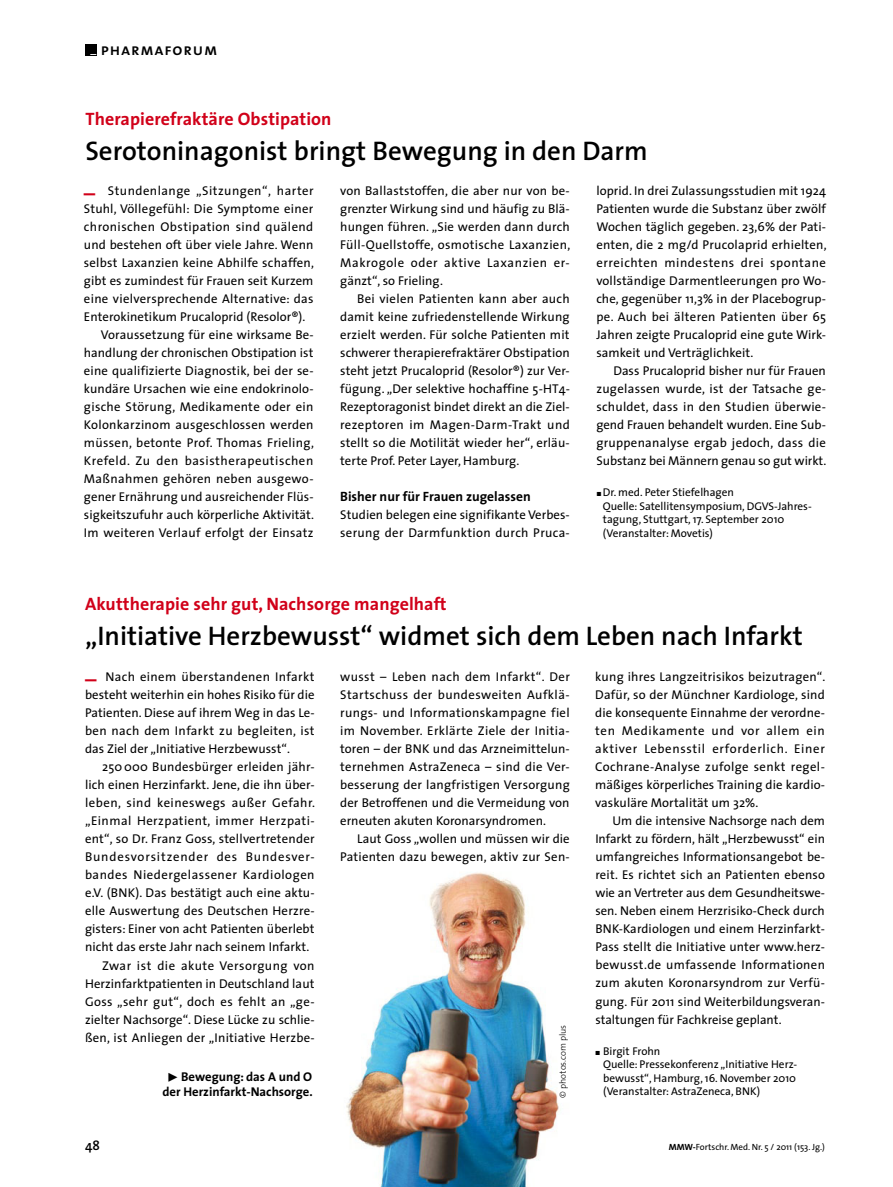
<style>
.page{position:relative;width:893px;height:1187px;background:#fff}
.page>*{position:absolute;margin:0;border:0;box-sizing:border-box;transform-origin:0 0}
.t1{font:600 27px "The Sans";color:#000}
.t2{font:700 18px "The Sans";letter-spacing:.005em;color:#d10019}
.t3{font:16.5px "The Sans Semi Bold Caps";letter-spacing:.05em;color:#000}
.t4{font:700 13.5px "The Sans";color:#000}
.t5{font:600 13.5px "The Sans";color:#000}
.t6{font:12.75px/18px "The Sans";letter-spacing:.01em;color:#000;text-align:justify}
.t7{font:12.75px "The Sans";letter-spacing:.035em;color:#000}
.t8{font:12.75px "The Sans";letter-spacing:.04em;color:#000}
.t9{font:700 12.75px/15px "The Sans";color:#000}
.t10{font:12.75px "The Sans";letter-spacing:.065em;color:#000}
.t11{font:12.75px "The Sans";letter-spacing:.03em;color:#000}
.t12{font:11.25px/13.5px "The Sans";color:#000}
.t13{font:9px "The Sans";color:#000}
.t14{font:300 9px "The Sans";color:#000}
.s1{font-weight:900;color:#d10019}
.s2{font-family:"The Sans Expert";font-size:6px}
.s3{font-family:"The Sans Expert";font-weight:400}
.s4{font-weight:700}
</style>
<div class="page">
<div style="left:85px;top:44px;width:12px;height:12px;background:#000"></div>
<img style="left:346px;top:872px;width:213px;height:314px">
<p class="t3" style="left:91px;top:40px;width:128px"><sub>–</sub> pharmaforum</p>
<h2 class="t2" style="left:85px;top:112px;width:248px">Therapierefraktäre Obstipation</h2>
<h1 class="t1" style="left:85px;top:139px;width:564px">Serotoninagonist bringt Bewegung in den Darm</h1>
<p class="t7" style="left:84px;top:185px;width:231px"><span class="s1">–</span> Stundenlange „Sitzungen“, harter</p>
<p class="t6" style="left:84px;top:201px;width:231px">Stuhl, Völlegefühl: Die Symptome einer</p>
<p class="t7" style="left:84px;top:221px;width:231px">chronischen Obstipation sind quälend</p>
<p class="t6" style="left:84px;top:237px;width:231px">und bestehen oft über viele Jahre. Wenn</p>
<p class="t6" style="left:84px;top:255px;width:232px">selbst Laxanzien keine Abhilfe schaffen,</p>
<p class="t6" style="left:84px;top:273px;width:231px">gibt es zumindest für Frauen seit Kurzem</p>
<p class="t6" style="left:84px;top:291px;width:231px">eine vielversprechende Alternative: das</p>
<p class="t6" style="left:84px;top:309px;width:223px">Enterokinetikum Prucaloprid (Resolor®).</p>
<p class="t6" style="left:101px;top:327px;width:214px">Voraussetzung für eine wirksame Be-</p>
<p class="t6" style="left:84px;top:345px;width:231px">handlung der chronischen Obstipation ist</p>
<p class="t6" style="left:84px;top:363px;width:231px">eine qualifizierte Diagnostik, bei der se-</p>
<p class="t6" style="left:84px;top:381px;width:231px">kundäre Ursachen wie eine endokrinolo-</p>
<p class="t6" style="left:84px;top:399px;width:231px">gische Störung, Medikamente oder ein</p>
<p class="t6" style="left:84px;top:417px;width:231px">Kolonkarzinom ausgeschlossen werden</p>
<p class="t6" style="left:84px;top:435px;width:232px">müssen, betonte Prof. Thomas Frieling,</p>
<p class="t8" style="left:84px;top:455px;width:231px">Krefeld. Zu den basistherapeutischen</p>
<p class="t6" style="left:84px;top:471px;width:231px">Maßnahmen gehören neben ausgewo-</p>
<p class="t6" style="left:84px;top:489px;width:231px">gener Ernährung und ausreichender Flüs-</p>
<p class="t6" style="left:84px;top:507px;width:232px">sigkeitszufuhr auch körperliche Aktivität.</p>
<p class="t6" style="left:84px;top:525px;width:231px">Im weiteren Verlauf erfolgt der Einsatz</p>
<p class="t6" style="left:340px;top:183px;width:232px">von Ballaststoffen, die aber nur von be&shy;grenzter Wirkung sind und häufig zu Blä&shy;hungen führen. „Sie werden dann durch Füll-Quellstoffe, osmotische Laxanzien, Makrogole oder aktive Laxanzien er&shy;gänzt“, so Frieling.</p>
<p class="t6" style="left:340px;top:291px;width:231px;text-indent:17px">Bei vielen Patienten kann aber auch damit keine zufriedenstellende Wirkung erzielt werden. Für solche Patienten mit schwerer therapierefraktärer Obstipation steht jetzt Prucaloprid (Resolor®) zur Ver&shy;fügung. „Der selektive hochaffine 5-HT4- Rezeptoragonist bindet direkt an die Ziel&shy;rezeptoren im Magen-Darm-Trakt und stellt so die Motilität wieder her“, erläu&shy;terte Prof. Peter Layer, Hamburg.</p>
<p class="t4" style="left:340px;top:491px;width:192px">Bisher nur für Frauen zugelassen</p>
<p class="t6" style="left:340px;top:507px;width:231px">Studien belegen eine signifikante Verbes&shy;serung der Darmfunktion durch Pruca-</p>
<p class="t6" style="left:596px;top:183px;width:232px">loprid. In drei Zulassungsstudien mit 1924<br>Patienten wurde die Substanz über zwölf Wochen täglich gegeben. 23,6% der Pati&shy;enten, die 2 mg/d Prucolaprid erhielten, erreichten mindestens drei spontane vollständige Darmentleerungen pro Wo&shy;che, gegenüber 11,3% in der Placebogrup&shy;pe. Auch bei älteren Patienten über 65<br>Jahren zeigte Prucaloprid eine gute Wirk&shy;samkeit und Verträglichkeit.</p>
<p class="t6" style="left:596px;top:363px;width:232px;text-indent:17px">Dass Prucaloprid bisher nur für Frauen zugelassen wurde, ist der Tatsache ge&shy;schuldet, dass in den Studien überwie&shy;gend Frauen behandelt wurden. Eine Sub&shy;gruppenanalyse ergab jedoch, dass die Substanz bei Männern genau so gut wirkt.</p>
<p class="t12" style="left:603px;top:486px;width:210px;text-indent:-7px"><span class="s2">ó</span> Dr. med. Peter Stiefelhagen<br>Quelle: Satellitensymposium, DGVS-Jahres&shy;tagung, Stuttgart, 17. September 2010 (Veranstalter: Movetis)</p>
<h2 class="t2" style="left:85px;top:596px;width:363px">Akuttherapie sehr gut, Nachsorge mangelhaft</h2>
<h1 class="t1" style="left:85px;top:624px;width:719px">„Initiative Herzbewusst“ widmet sich dem Leben nach Infarkt</h1>
<p class="t6" style="left:85px;top:669px;width:231px"><span class="s1">–</span> Nach einem überstandenen Infarkt besteht weiterhin ein hohes Risiko für die Patienten. Diese auf ihrem Weg in das Le&shy;ben nach dem Infarkt zu begleiten, ist das Ziel der „Initiative Herzbewusst“.</p>
<p class="t6" style="left:102px;top:759px;width:214px">250000 Bundesbürger erleiden jähr-</p>
<p class="t6" style="left:85px;top:777px;width:231px">lich einen Herzinfarkt. Jene, die ihn über-</p>
<p class="t8" style="left:85px;top:797px;width:231px">leben, sind keineswegs außer Gefahr.</p>
<p class="t7" style="left:85px;top:815px;width:231px">„Einmal Herzpatient, immer Herzpati-</p>
<p class="t6" style="left:85px;top:831px;width:231px">ent“, so Dr. Franz Goss, stellvertretender</p>
<p class="t10" style="left:85px;top:851px;width:231px">Bundesvorsitzender des Bundesver-</p>
<p class="t8" style="left:85px;top:869px;width:231px">bandes Niedergelassener Kardiologen</p>
<p class="t6" style="left:85px;top:885px;width:231px">e.V. (BNK). Das bestätigt auch eine aktu-</p>
<p class="t6" style="left:85px;top:903px;width:231px">elle Auswertung des Deutschen Herzr e-</p>
<p class="t6" style="left:85px;top:921px;width:231px">gis ters: Einer von acht Patienten überlebt</p>
<p class="t6" style="left:85px;top:939px;width:226px">nicht das erste Jahr nach seinem Infarkt.</p>
<p class="t7" style="left:102px;top:959px;width:214px">Zwar ist die akute Versorgung von</p>
<p class="t6" style="left:85px;top:975px;width:231px">Herzinfarktpatienten in Deutschland laut</p>
<p class="t11" style="left:85px;top:995px;width:231px">Goss „sehr gut“, doch es fehlt an „ge-</p>
<p class="t6" style="left:85px;top:1011px;width:231px">zielter Nachsorge“. Diese Lücke zu schlie-</p>
<p class="t6" style="left:85px;top:1029px;width:231px">ßen, ist Anliegen der „Initiative Herzbe-</p>
<p class="t6" style="left:340px;top:669px;width:231px">wusst – Leben nach dem Infarkt“. Der Startschuss der bundesweiten Aufklä&shy;rungs- und Informationskampagne fiel im November. Erklärte Ziele der Initia&shy;toren – der BNK und das Arzneimittelun&shy;ternehmen AstraZeneca – sind die Ver&shy;besserung der langfristigen Versorgung der Betroffenen und die Vermeidung von erneuten akuten Koronarsyndromen.</p>
<p class="t6" style="left:340px;top:831px;width:231px;text-align:right">Laut Goss „wollen und müssen wir die<br>Patienten dazu bewegen, aktiv zur Sen-</p>
<p class="t6" style="left:595px;top:669px;width:232px">kung ihres Langzeitrisikos beizutragen“.<br>Dafür, so der Münch ner Kardiologe, sind die konsequente Einnahme der verordne&shy;ten Medikamente und vor allem ein aktiver Lebensstil erforderlich. Einer Cochrane-Analyse zufolge senkt regel&shy;mäßiges körperliches Training die kardio&shy;vaskuläre Mortalität um 32%.</p>
<p class="t6" style="left:595px;top:813px;width:231px;text-indent:17px">Um die intensive Nachsorge nach dem Infarkt zu fördern, hält „Herzbewusst“ ein umfangreiches Informationsangebot be&shy;reit. Es richtet sich an Patienten ebenso wie an Vertreter aus dem Gesundheitswe&shy;sen. Neben einem Herzrisiko-Check durch BNK-Kardiologen und einem Herzinfarkt-Pass stellt die Initiative unter www.herz&shy;bewusst.de umfassende Informationen zum akuten Koronarsyndrom zur Verfü&shy;gung. Für 2011 sind Weiterbildungsveran&shy;staltungen für Fachkreise geplant.</p>
<p class="t12" style="left:603px;top:1044px;width:196px;text-indent:-8px"><span class="s2">ó</span> Birgit Frohn<br>Quelle: Pressekonferenz „Initiative Herz&shy;bewusst“, Hamburg, 16. November 2010 (Veranstalter: AstraZeneca, BNK)</p>
<p class="t14" style="left:559px;top:1097px;width:74px;rotate:-90deg">© photos.com plus</p>
<p class="t9" style="left:163px;top:1069px;width:152px"><span class="s3">˘</span> Bewegung: das A und O der Herzinfarkt-Nachsorge.</p>
<p class="t5" style="left:85px;top:1139px;width:16px">48</p>
<p class="t13" style="left:669px;top:1142px;width:158px"><span class="s4">MMW-</span>Fortschr. Med. Nr. 5 / 2011 (153. Jg.)</p>
</div>
